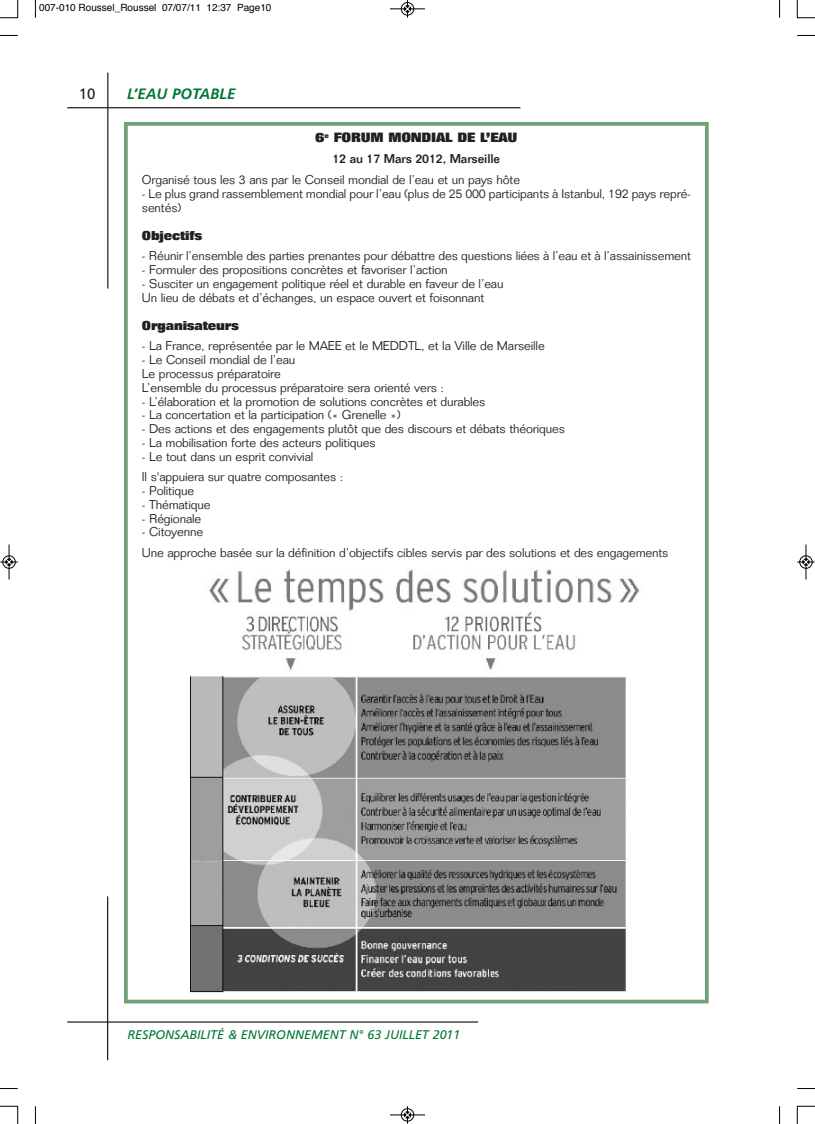
<style>
.page{position:relative;width:815px;height:1124px;background:#fff}
.page>*{position:absolute;margin:0;border:0;box-sizing:border-box;transform-origin:0 0}
.t1{font:italic 700 15px "Frutiger";color:#007836}
.t2{font:15px "Frutiger";color:#231f20}
.t3{font:800 13.12px "Folio";letter-spacing:-.015em;color:#231f20}
.t4{font:300 12.5px/13.8px "Folio";letter-spacing:-.01em;color:#231f20}
.t5{font:italic 12.5px "Frutiger";color:#007836}
.t6{font:800 12.5px "Folio";letter-spacing:-.015em;color:#231f20}
.t7{font:10px "Helvetica";color:#000}
.s1{font-weight:500}
</style>
<div class="page">
<hr style="left:67px;top:107px;width:453px;height:1px;background:#231f20">
<hr style="left:107px;top:73px;width:1px;height:215px;background:#231f20">
<hr style="left:107px;top:896px;width:1px;height:164px;background:#231f20">
<hr style="left:67px;top:1021px;width:411px;height:1px;background:#231f20">
<div style="left:124px;top:122px;width:585px;height:881px;border:4px solid #72a178"></div>
<img style="left:191px;top:569px;width:451px;height:422px">
<svg style="left:35px;top:0;width:1px;height:18px"></svg>
<svg style="left:0;top:35px;width:18px;height:1px"></svg>
<svg style="left:779px;top:0;width:1px;height:18px"></svg>
<svg style="left:797px;top:35px;width:18px;height:1px"></svg>
<svg style="left:35px;top:1106px;width:1px;height:17px"></svg>
<svg style="left:0;top:1088px;width:18px;height:1px"></svg>
<svg style="left:779px;top:1106px;width:1px;height:17px"></svg>
<svg style="left:797px;top:1088px;width:18px;height:1px"></svg>
<svg style="left:0;top:0;width:19px;height:19px"></svg>
<svg style="left:797px;top:0;width:18px;height:19px"></svg>
<svg style="left:0;top:1105px;width:19px;height:18px"></svg>
<svg style="left:797px;top:1105px;width:18px;height:18px"></svg>
<div style="left:401px;top:2px;width:13px;height:14px;border:1px solid #fff;border-radius:50%"></div>
<hr style="left:390px;top:9px;width:35px;height:1px;background:#000">
<div style="left:401px;top:2px;width:13px;height:13px;border:1px solid #000;border-radius:50%"></div>
<svg style="left:404px;top:0;width:7px;height:18px"></svg>
<hr style="left:390px;top:1114px;width:35px;height:1px;background:#000">
<div style="left:401px;top:1108px;width:13px;height:13px;border:1px solid #000;border-radius:50%"></div>
<svg style="left:404px;top:1106px;width:7px;height:17px"></svg>
<div style="left:2px;top:555px;width:14px;height:13px;border:1px solid #fff;border-radius:50%"></div>
<hr style="left:9px;top:544px;width:1px;height:35px;background:#000">
<div style="left:3px;top:555px;width:12px;height:13px;border:1px solid #000;border-radius:50%"></div>
<svg style="left:0;top:558px;width:18px;height:7px"></svg>
<div style="left:799px;top:555px;width:14px;height:13px;border:1px solid #fff;border-radius:50%"></div>
<hr style="left:806px;top:544px;width:1px;height:35px;background:#000">
<div style="left:800px;top:555px;width:12px;height:13px;border:1px solid #000;border-radius:50%"></div>
<svg style="left:797px;top:558px;width:18px;height:7px"></svg>
<p class="t7" style="left:39px;top:4px;width:234px">007-010 Roussel_Roussel 07/07/11 12:37 Page10</p>
<p class="t2" style="left:79px;top:88px;width:18px">10</p>
<p class="t1" style="left:127px;top:87px;width:110px">L’EAU POTABLE</p>
<p class="t3" style="left:315px;top:133px;width:204px">6<sup>e</sup> FORUM MONDIAL DE L’EAU</p>
<p class="t4" style="left:142px;top:150px;width:380px;line-height:20.9px;text-indent:191px"><span class="s1">12 au 17 Mars 2012, Marseille<br></span>Organisé tous les 3 ans par le Conseil mondial de l’eau et un pays hôte</p>
<p class="t4" style="left:142px;top:188px;width:550px">- Le plus grand rassemblement mondial pour l’eau (plus de 25 000 participants à Istanbul, 192 pays repré&shy;sentés)</p>
<p class="t6" style="left:142px;top:230px;width:62px">Objectifs</p>
<p class="t4" style="left:142px;top:250px;width:551px">- Réunir l’ensemble des parties prenantes pour débattre des questions liées à l’eau et à l’assainissement</p>
<p class="t4" style="left:142px;top:264px;width:307px">- Formuler des propositions concrètes et favoriser l’action</p>
<p class="t4" style="left:142px;top:278px;width:363px">- Susciter un engagement politique réel et durable en faveur de l’eau<br>Un lieu de débats et d’échanges, un espace ouvert et foisonnant</p>
<p class="t6" style="left:142px;top:320px;width:99px">Organisateurs</p>
<p class="t4" style="left:142px;top:340px;width:404px">- La France, représentée par le MAEE et le MEDDTL, et la Ville de Marseille</p>
<p class="t4" style="left:142px;top:354px;width:304px">- Le Conseil mondial de l’eau<br>Le processus préparatoire<br>L’ensemble du processus préparatoire sera orienté vers :</p>
<p class="t4" style="left:142px;top:395px;width:345px">- L’élaboration et la promotion de solutions concrètes et durables</p>
<p class="t4" style="left:142px;top:409px;width:260px">- La concertation et la participation (« Grenelle »)</p>
<p class="t4" style="left:142px;top:423px;width:425px">- Des actions et des engagements plutôt que des discours et débats théoriques</p>
<p class="t4" style="left:142px;top:437px;width:235px">- La mobilisation forte des acteurs politiques</p>
<p class="t4" style="left:142px;top:447px;width:203px;line-height:20.9px">- Le tout dans un esprit convivial<br>Il s'appuiera sur quatre composantes :</p>
<p class="t4" style="left:142px;top:485px;width:54px">- Politique</p>
<p class="t4" style="left:142px;top:499px;width:70px">- Thématique</p>
<p class="t4" style="left:142px;top:513px;width:61px">- Régionale</p>
<p class="t4" style="left:142px;top:523px;width:528px;line-height:20.9px">- Citoyenne<br>Une approche basée sur la définition d’objectifs cibles servis par des solutions et des engagements</p>
<p class="t5" style="left:128px;top:1029px;width:334px">RESPONSABILITÉ &amp; ENVIRONNEMENT N° 63 JUILLET 2011</p>
</div>
